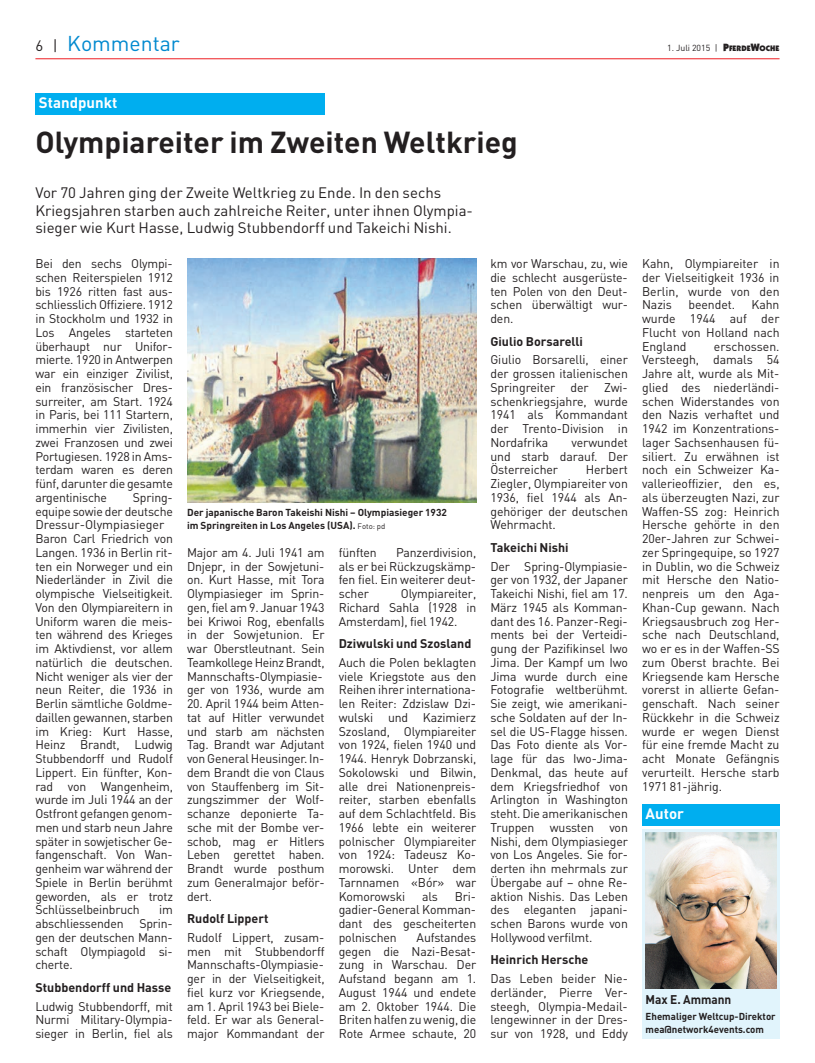
<style>
.page{position:relative;width:815px;height:1063px;background:#fff}
.page>*{position:absolute;margin:0;border:0;box-sizing:border-box;transform-origin:0 0}
.t1{font:700 30px "DIN";color:#231f20}
.t2{font:21.25px "DIN";color:#0089cf}
.t3{font:15px/17.5px "DIN";color:#231f20}
.t4{font:700 15px "DIN";color:#fff}
.t5{font:12.5px/13.8px "DIN";letter-spacing:-.015em;color:#231f20;text-align:justify}
.t6{font:700 12.5px "DIN";color:#231f20;scale:.95 1}
.t7{font:700 10px/12.5px "DIN";color:#231f20}
.t8{font:8.75px "DIN";color:#231f20}
.s1{font-size:15px;color:#231f20}
.s2{font-family:"Itc Kabel";font-weight:900;font-size:10.62px}
.s3{font-family:"Itc Kabel";font-weight:900;font-size:8px}
.s4{font-weight:700}
.s5{font-weight:400;font-size:7.75px}
</style>
<div class="page">
<hr style="left:35px;top:58px;width:745px;height:1px;background:#ee1d23">
<div style="left:642px;top:829px;width:138px;height:209px;background:#e1f4fc"></div>
<img style="left:646px;top:833px;width:130px;height:156px">
<div style="left:642px;top:804px;width:138px;height:22px;background:#00aeef"></div>
<div style="left:35px;top:93px;width:290px;height:21px;background:#00aeef"></div>
<img style="left:187px;top:259px;width:289px;height:243px">
<p class="t2" style="left:35px;top:30px;width:146px"><span class="s1">6 |</span> Kommentar</p>
<p class="t8" style="left:667px;top:43px;width:114px">1. Juli 2015 | <span class="s2">P</span><span class="s3">FERDE</span><span class="s2">W</span><span class="s3">OCHE</span></p>
<p class="t4" style="left:39px;top:93px;width:80px">Standpunkt</p>
<p class="t1" style="left:35px;top:123px;width:484px">Olympiareiter im Zweiten Weltkrieg</p>
<p class="t3" style="left:35px;top:184px;width:439px">Vor 70 Jahren ging der Zweite Weltkrieg zu Ende. In den sechs<br>Kriegsjahren starben auch zahlreiche Reiter, unter ihnen Olympia&shy;sieger wie Kurt Hasse, Ludwig Stubbendorff und Takeichi Nishi.</p>
<p class="t5" style="left:35px;top:256px;width:139px">Bei den sechs Olympi&shy;schen Reiterspielen 1912 bis 1926 ritten fast aus&shy;schliesslich Offiziere. 1912 in Stockholm und 1932 in Los Angeles starteten überhaupt nur Unifor&shy;mierte. 1920 in Antwerpen war ein einziger Zivilist, ein französischer Dres&shy;surreiter, am Start. 1924 in Paris, bei 111 Startern, immerhin vier Zivilisten, zwei Franzosen und zwei Portugiesen. 1928 in Ams - terdam waren es deren fünf, darunter die gesamte argentinische</p>
<p class="t5" style="left:35px;top:490px;width:139px;text-align:left;text-indent:98px">Spring - equipe sowie der deutsche<br>Dressur-Olympiasieger<br>Baron Carl Friedrich von<br>Langen. 1936 in Berlin rit&shy;ten ein Norweger und ein<br>Niederländer in Zivil die olympische Vielseitigkeit.<br>Von den Olympiareitern in<br>Uniform waren die meis - ten während des Krieges im Aktivdienst, vor allem natürlich die deutschen.<br>Nicht weniger als vier der neun Reiter, die 1936 in<br>Berlin sämtliche Goldme&shy;daillen gewannen, starben im Krieg: Kurt Hasse,<br>Heinz Brandt, Ludwig<br>Stubbendorff und Rudolf<br>Lippert. Ein fünfter, Kon&shy;rad von Wangenheim, wurde im Juli 1944 an der<br>Ostfront gefangen genom&shy;men und starb neun Jahre später in sowjetischer Ge&shy;fangenschaft. Von Wan&shy;genheim war während der<br>Spiele in Berlin berühmt geworden, als er trotz<br>Schlüsselbeinbruch</p>
<p class="t5" style="left:159px;top:903px;width:15px">im</p>
<p class="t5" style="left:35px;top:916px;width:139px;text-indent:104px">Sprin&shy;gen der deutschen Mann&shy;schaft Olympiagold si&shy;cherte.</p>
<p class="t5" style="left:35px;top:978px;width:139px;line-height:18.8px"><span class="s4">Stubbendorff und Hasse<br></span>Ludwig Stubbendorff, mit</p>
<p class="t5" style="left:35px;top:1013px;width:139px">Nurmi Military-Olympia&shy;sieger in Berlin, fiel als</p>
<p class="t5" style="left:35px;top:916px;width:90px">abschliessenden</p>
<p class="t7" style="left:187px;top:505px;width:261px;line-height:13.8px">Der japanische Baron Takeishi Nishi – Olympiasieger 1932 im Springreiten in Los Angeles (USA). <span class="s5">Foto: pd</span></p>
<p class="t5" style="left:187px;top:545px;width:139px;text-align:left">Major am 4. Juli 1941 am<br>Dnjepr, in der Sowjetuni - on. Kurt Hasse, mit Tora<br>Olympiasieger im Sprin&shy;gen, fiel am 9. Januar 1943 bei Kriwoi Rog, ebenfalls in der Sowjetunion. Er war Oberstleutnant. Sein<br>Teamkollege Heinz Brandt,<br>Mannschafts-Olympiasie&shy;ger von 1936, wurde am</p>
<p class="t5" style="left:187px;top:696px;width:139px">20. April 1944 beim Atten&shy;tat auf Hitler verwundet und starb am nächsten Tag. Brandt war Adjutant von General Heusinger. In&shy;dem Brandt die von Claus von Stauffenberg im Sit&shy;zungszimmer der Wolf&shy;schanze deponierte Ta&shy;sche mit der Bombe ver&shy;schob, mag er Hitlers Leben gerettet haben.<br>Brandt wurde post hum zum Generalmajor beför&shy;dert.</p>
<p class="t5" style="left:187px;top:909px;width:139px;line-height:18.8px"><span class="s4">Rudolf Lippert<br></span>Rudolf Lippert, zusam-</p>
<p class="t5" style="left:187px;top:944px;width:139px">men mit Stubbendorff Mannschafts-Olympiasie&shy;ger in der Vielseitigkeit, fiel kurz vor Kriegsende, am 1. April 1943 bei Biele&shy;feld. Er war als General&shy;major Kommandant der</p>
<p class="t5" style="left:339px;top:545px;width:40px">fünften</p>
<p class="t5" style="left:339px;top:545px;width:139px;text-indent:57px">Panzerdivision, als er bei Rückzugskämp&shy;fen fiel. Ein weiterer deut&shy;scher</p>
<p class="t5" style="left:339px;top:586px;width:139px;text-indent:62px">Olympiareiter, Richard Sahla (1928 in Amsterdam), fiel 1942.</p>
<p class="t5" style="left:339px;top:634px;width:139px;line-height:18.8px"><span class="s4">Dziwulski und Szosland<br></span>Auch die Polen beklagten</p>
<p class="t5" style="left:339px;top:669px;width:139px">viele Kriegstote aus den Reihen ihrer internationa&shy;len Reiter: Zdzislaw Dzi&shy;wulski und Kazimierz Szosland, Olympiareiter von 1924, fielen 1940 und 1944. Henryk Dobrzanski, Sokolowski und Bilwin, alle drei Nationenpreis&shy;reiter, starben ebenfalls auf dem Schlachtfeld. Bis 1966 lebte ein weiterer polnischer Olympiareiter von 1924: Tadeusz Ko&shy;morowski. Unter dem Tarnnamen «Bór» war Komorowski</p>
<p class="t5" style="left:339px;top:889px;width:139px;text-indent:116px">Bri&shy;gadier-General Komman&shy;dant des gescheiterten polnischen</p>
<p class="t5" style="left:422px;top:889px;width:17px">als</p>
<p class="t5" style="left:339px;top:930px;width:139px;text-indent:78px">Aufstandes gegen die Nazi-Besat&shy;zung in Warschau. Der Aufstand begann am 1.<br>August 1944 und endete am 2. Oktober 1944. Die Briten halfen zu wenig, die Rote Armee schaute, 20</p>
<p class="t5" style="left:490px;top:256px;width:139px">km vor Warschau, zu, wie die schlecht ausgerüste&shy;ten Polen von den Deut&shy;schen überwältigt wur&shy;den.</p>
<p class="t5" style="left:490px;top:331px;width:139px;line-height:18.8px"><span class="s4">Giulio Borsarelli<br></span>Giulio Borsarelli, einer</p>
<p class="t5" style="left:490px;top:366px;width:139px">der grossen italienischen Springreiter der Zwi&shy;schenkriegsjahre, wurde 1941 als Kommandant der Trento-Division in Nordafrika</p>
<p class="t5" style="left:490px;top:435px;width:139px;text-indent:81px">verwundet und starb darauf. Der Österreicher</p>
<p class="t5" style="left:490px;top:463px;width:139px;text-indent:95px">Herbert Ziegler, Olympiareiter von 1936, fiel 1944 als An&shy;gehöriger der deutschen Wehrmacht.</p>
<p class="t5" style="left:490px;top:538px;width:139px;line-height:18.8px"><span class="s4">Takeichi Nishi<br></span>Der Spring-Olympiasie-</p>
<p class="t5" style="left:490px;top:573px;width:139px">ger von 1932, der Japaner Takeichi Nishi, fiel am 17.<br>März 1945 als Komman&shy;dant des 16. Panzer-Regi&shy;ments bei der Verteidi&shy;gung der Pazifikinsel Iwo Jima. Der Kampf um Iwo Jima wurde durch eine Fotografie weltberühmt.<br>Sie zeigt, wie amerikani&shy;sche Soldaten auf der In&shy;sel die US-Flagge hissen.<br>Das Foto diente als Vor&shy;lage für das Iwo-Jima-Denkmal, das heute auf dem Kriegsfriedhof von Arlington in Washington steht. Die amerikanischen Truppen wussten von Nishi, dem Olympiasieger von Los Angeles. Sie for&shy;derten ihn mehrmals zur Übergabe auf – ohne Re&shy;aktion Nishis. Das Leben des eleganten japani&shy;schen Barons wurde von Hollywood verfilmt.</p>
<p class="t5" style="left:490px;top:950px;width:139px;line-height:18.8px"><span class="s4">Heinrich Hersche<br></span>Das Leben beider Nie -</p>
<p class="t5" style="left:490px;top:985px;width:139px">derländer, Pierre Ver&shy;steegh, Olympia-Medail&shy;lengewinner in der Dres&shy;sur von 1928, und Eddy</p>
<p class="t5" style="left:642px;top:256px;width:139px">Kahn, Olympiareiter in der Vielseitigkeit 1936 in Berlin, wurde von den Nazis</p>
<p class="t5" style="left:642px;top:298px;width:139px;text-indent:109px">Kahn wurde 1944 auf der Flucht von Holland nach England</p>
<p class="t5" style="left:688px;top:298px;width:48px">beendet.</p>
<p class="t5" style="left:642px;top:339px;width:139px;text-indent:72px">erschossen.<br>Versteegh, damals 54<br>Jahre alt, wurde als Mit&shy;glied des niederländi&shy;schen Widerstandes von den Nazis verhaftet und 1942 im Konzentrations&shy;lager Sachsenhausen fü&shy;siliert. Zu erwähnen ist noch ein Schweizer Ka&shy;vallerieoffizier, den es, als überzeugten Nazi, zur Waffen-SS zog: Heinrich Hersche gehörte in den 20er-Jahren zur Schwei&shy;zer Spring equipe, so 1927 in Dublin, wo die Schweiz mit Hersche den Natio&shy;nenpreis um den Aga-Khan-Cup gewann. Nach Kriegsausbruch zog Her&shy;sche nach Deutschland, wo er es in der Waffen-SS zum Obers t brachte. Bei Kriegsende kam Hersche vorerst in allierte Gefan&shy;genschaft. Nach seiner Rückkehr in die Schweiz wurde er wegen Dienst für eine fremde Macht zu acht Monate Gefängnis verurteilt. Hersche starb 1971 81-jährig.</p>
<p class="t4" style="left:646px;top:804px;width:40px">Autor</p>
<p class="t6" style="left:646px;top:991px;width:92px">Max E. Ammann</p>
<p class="t7" style="left:646px;top:1010px;width:132px">Ehemaliger Weltcup-Direktor mea@network4events.com</p>
</div>
